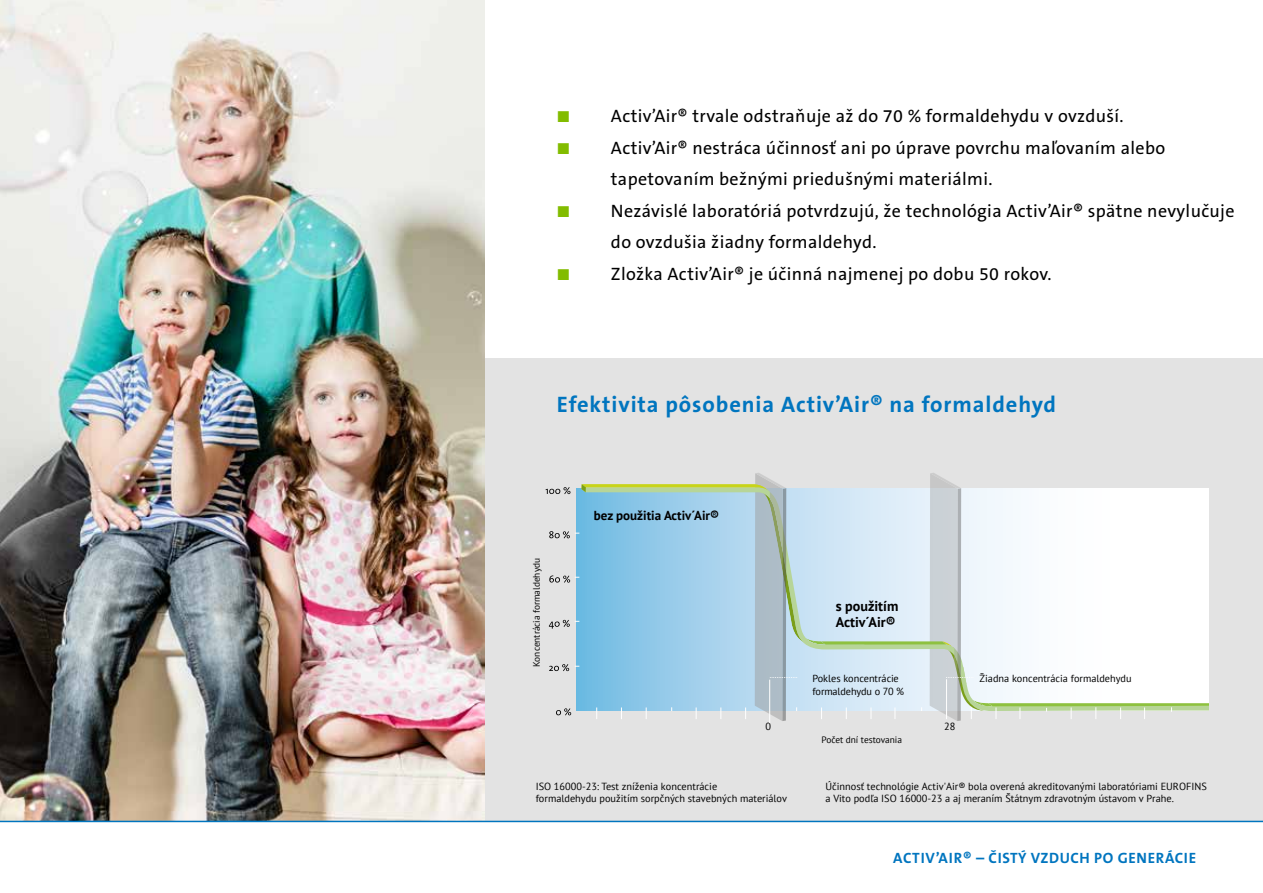
<style>
.page{position:relative;width:1263px;height:893px;background:#fff}
.page>*{position:absolute;margin:0;border:0;box-sizing:border-box;transform-origin:0 0}
.t1{font:700 22.5px "The Sans B W7";letter-spacing:.04em;color:#0075bf}
.t2{font:18px/31.5px "The Sans B W5 Plain";letter-spacing:.02em;color:#000}
.t3{font:700 15px "The Sans B W7";letter-spacing:.04em;color:#0075bf}
.t4{font:700 14.1px/17px "PT Sans";color:#000}
.t5{font:700 13.05px "PT Sans";color:#000}
.t6{font:10.35px/12.3px "PT Sans";color:#000}
.t7{font:10.2px "PT Sans";color:#000}
.t8{font:9.3px "PT Sans";color:#000}
</style>
<div class="page">
<div style="left:0;top:358px;width:1263px;height:464px;background:#e3e3e3"></div>
<img style="left:0;top:0;width:484px;height:821px">
<hr style="left:0;top:821px;width:1263px;height:1px;background:#0075bf">
<hr style="left:769px;top:680px;width:1px;height:43px;background:#fff">
<svg style="left:546px;top:473px;width:663px;height:248px;background:#cfe2ea"></svg>
<p class="t2" style="left:611px;top:101px;width:625px">Activ’Air® trvale odstraňuje až do 70 % formaldehydu v ovzduší.<br>Activ’Air® nestráca účinnosť ani po úprave povrchu maľovaním alebo tapetovaním bežnými priedušnými materiálmi.<br>Nezávislé laboratóriá potvrdzujú, že technológia Activ’Air® spätne nevylučuje do ovzdušia žiadny formaldehyd.<br>Zložka Activ’Air® je účinná najmenej po dobu 50 rokov.</p>
<p class="t1" style="left:557px;top:390px;width:501px">Efektivita pôsobenia Activ’Air® na formaldehyd</p>
<p class="t8" style="left:530px;top:667px;width:110px;rotate:-90deg">Koncentrácia formaldehydu</p>
<p class="t5" style="left:594px;top:506px;width:127px">bez použitia Activ´Air®</p>
<p class="t4" style="left:836px;top:597px;width:64px">s použitím<br>Activ´Air®</p>
<p class="t7" style="left:812px;top:672px;width:88px">Pokles koncentrácie</p>
<p class="t7" style="left:980px;top:672px;width:153px">Žiadna koncentrácia formaldehydu</p>
<p class="t7" style="left:812px;top:685px;width:93px">formaldehydu o 70 %</p>
<p class="t6" style="left:765px;top:719px;width:7px">0</p>
<p class="t6" style="left:944px;top:719px;width:13px">28</p>
<p class="t8" style="left:821px;top:733px;width:82px">Počet dní testovania</p>
<p class="t6" style="left:536px;top:780px;width:253px">ISO 16000-23: Test zníženia koncentrácie<br>formaldehydu použitím sorpčných stavebných materiálov</p>
<p class="t6" style="left:825px;top:780px;width:383px">Účinnosť technológie Activ'Air® bola overená akreditovanými laboratóriami EUROFINS a Vito podľa ISO 16000-23 a aj meraním Štátnym zdravotným ústavom v Prahe.</p>
<p class="t3" style="left:893px;top:848px;width:305px">Activ’Air® – ČISTÝ VZDUCH PO GENERÁCI E</p>
</div>
